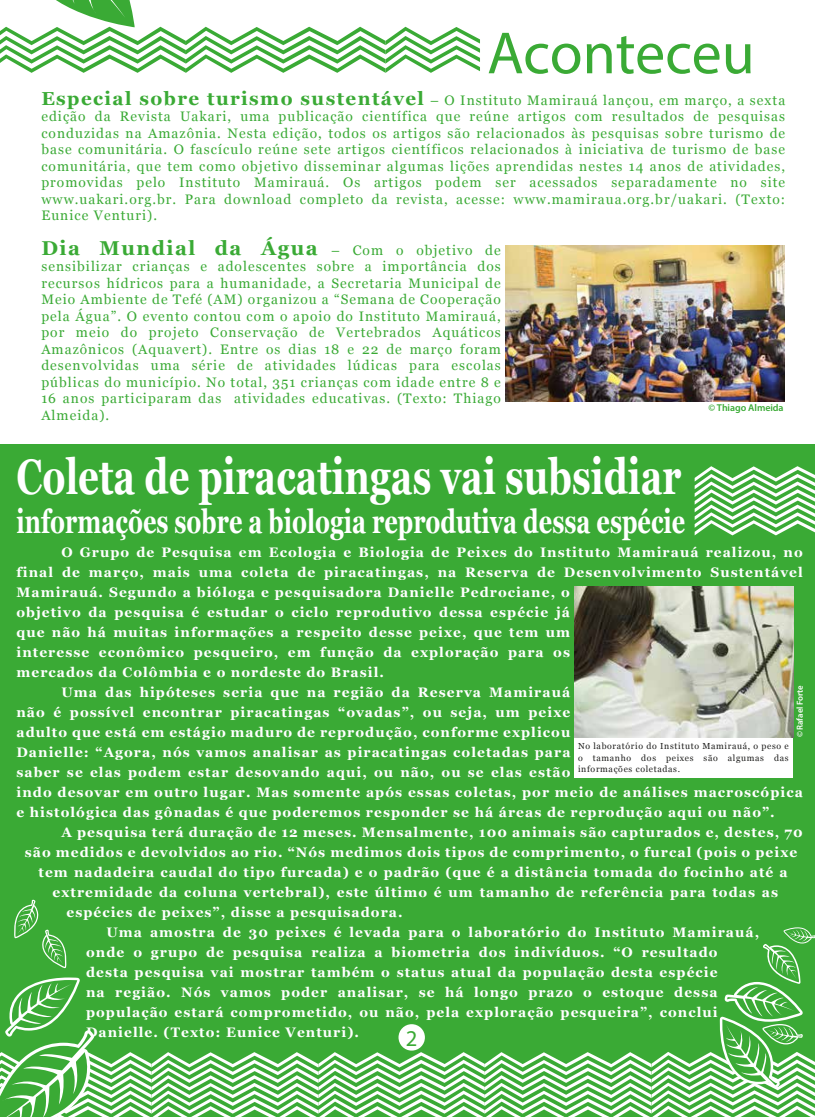
<style>
.page{position:relative;width:815px;height:1117px;background:#fff}
.page>*{position:absolute;margin:0;border:0;box-sizing:border-box;transform-origin:0 0}
.t1{font:60px "Myriad Pro";letter-spacing:-.005em;color:#3aaa35}
.t2{font:700 49.88px "Georgia";color:#fff;scale:.73 1}
.t3{font:700 33px "Georgia";color:#fff;scale:.71 1}
.t4{font:22.62px "Myriad Pro";color:#3aaa35}
.t5{font:700 20px "Georgia";letter-spacing:.075em;color:#3aaa35}
.t6{font:700 13.75px "Georgia";letter-spacing:.075em;color:#fff}
.t7{font:13.75px/16.5px "Georgia";letter-spacing:.075em;color:#3aaa35;text-align:justify}
.t8{font:600 9.88px "Myriad Pro";letter-spacing:-.005em;color:#3aaa35}
.t9{font:8.75px/11.2px "Georgia";letter-spacing:.075em;color:#1d1d1b;text-align:justify}
.t10{font:600 8.75px "Myriad Pro";letter-spacing:-.005em;color:#fff}
.s1{font-weight:700;font-size:18.75px}
.s2{font-weight:400;font-size:13.75px}
</style>
<div class="page">
<div style="left:0;top:444px;width:815px;height:672px;background:#3aaa35"></div>
<svg style="left:695px;top:466px;width:120px;height:69px"></svg>
<img style="left:506px;top:245px;width:279px;height:156px">
<svg style="left:0;top:0;width:480px;height:73px"></svg>
<svg style="left:0;top:899px;width:815px;height:217px"></svg>
<div style="left:575px;top:737px;width:218px;height:41px;background:#fff"></div>
<img style="left:575px;top:586px;width:218px;height:151px">
<h1 class="t1" style="left:487px;top:16px;width:269px">Aconteceu</h1>
<p class="t7" style="left:41px;top:91px;width:745px"><span class="s1">Especial sobre turismo sustentável</span> – O Instituto Mamirauá lançou, em março, a sexta edição da Revista Uakari, uma publicação científica que reúne artigos com resultados de pesquisas conduzidas na Amazônia. Nesta edição, todos os artigos são relacionados às pesquisas sobre turismo de base comunitária. O fascículo reúne sete artigos científicos relacionados à iniciativa de turismo de base comunitária, que tem como objetivo disseminar algumas lições aprendidas nestes 14 anos de atividades, promovidas pelo Instituto Mamirauá. Os artigos podem ser acessados separadamente no site www.uakari.org.br. Para download completo da revista, acesse: www.mamiraua.org.br/uakari. (Texto:<br>Eunice Venturi).</p>
<h3 class="t5" style="left:41px;top:233px;width:461px">Dia Mundial da Água <span class="s2">– Com o objetivo de</span></h3>
<p class="t7" style="left:41px;top:257px;width:461px">sensibilizar crianças e adolescentes sobre a importância dos recursos hídricos para a humanidade, a Secretaria Municipal de Meio Ambiente de Tefé (AM) organizou a “Semana de Cooperação pela Água”. O evento contou com o apoio do Instituto Mamirauá, por meio do projeto Conservação de Vertebrados Aquáticos Amazônicos (Aquavert). Entre os dias 18 e 22 de março foram desenvolvidas uma série de atividades lúdicas para escolas públicas do município. No total, 351 crianças com idade entre 8 e 16 anos participaram das atividades educativas. (Texto: Thiago Almeida).</p>
<p class="t8" style="left:708px;top:401px;width:77px">© Thiago Almeida</p>
<h2 class="t2" style="left:16px;top:439px;width:912px">Coleta de piracatingas vai subsidiar</h2>
<h3 class="t3" style="left:16px;top:497px;width:944px">informações sobre a biologia reprodutiva dessa espécie</h3>
<p class="t6" style="left:61px;top:541px;width:743px">O Grupo de Pesquisa em Ecologia e Biologia de Peixes do Instituto Mamirauá realizou, no</p>
<p class="t6" style="left:16px;top:561px;width:788px">final de março, mais uma coleta de piracatingas, na Reserva de Desenvolvimento Sustentável</p>
<p class="t6" style="left:16px;top:581px;width:555px">Mamirauá. Segundo a bióloga e pesquisadora Danielle Pedrociane, o</p>
<p class="t6" style="left:16px;top:601px;width:555px">objetivo da pesquisa é estudar o ciclo reprodutivo dessa espécie já</p>
<p class="t6" style="left:16px;top:621px;width:555px">que não há muitas informações a respeito desse peixe, que tem um</p>
<p class="t6" style="left:16px;top:641px;width:555px">interesse econômico pesqueiro, em função da exploração para os</p>
<p class="t6" style="left:16px;top:661px;width:369px">mercados da Colômbia e o nordeste do Brasil.</p>
<p class="t6" style="left:61px;top:681px;width:510px">Uma das hipóteses seria que na região da Reserva Mamirauá</p>
<p class="t6" style="left:16px;top:701px;width:555px">não é possível encontrar piracatingas “ovadas”, ou seja, um peixe</p>
<p class="t6" style="left:16px;top:721px;width:555px">adulto que está em estágio maduro de reprodução, conforme explicou</p>
<p class="t6" style="left:16px;top:741px;width:556px">Danielle: “Agora, nós vamos analisar as piracatingas coletadas para</p>
<p class="t6" style="left:16px;top:761px;width:556px">saber se elas podem estar desovando aqui, ou não, ou se elas estão</p>
<p class="t6" style="left:16px;top:781px;width:788px">indo desovar em outro lugar. Mas somente após essas coletas, por meio de análises macroscópica</p>
<p class="t6" style="left:16px;top:801px;width:760px">e histológica das gônadas é que poderemos responder se há áreas de reprodução aqui ou não”.</p>
<p class="t6" style="left:61px;top:821px;width:743px">A pesquisa terá duração de 12 meses. Mensalmente, 100 animais são capturados e, destes, 70</p>
<p class="t6" style="left:25px;top:841px;width:774px">são medidos e devolvidos ao rio. “Nós medimos dois tipos de comprimento, o furcal (pois o peixe</p>
<p class="t6" style="left:39px;top:861px;width:751px">tem nadadeira caudal do tipo furcada) e o padrão (que é a distância tomada do focinho até a</p>
<p class="t6" style="left:53px;top:881px;width:727px">extremidade da coluna vertebral), este último é um tamanho de referência para todas as</p>
<p class="t6" style="left:66px;top:901px;width:338px">espécies de peixes”, disse a pesquisadora.</p>
<p class="t6" style="left:106px;top:921px;width:654px">Uma amostra de 30 peixes é levada para o laboratório do Instituto Mamirauá,</p>
<p class="t6" style="left:86px;top:941px;width:633px">onde o grupo de pesquisa realiza a biometria dos indivíduos. “O resultado</p>
<p class="t6" style="left:86px;top:961px;width:633px">desta pesquisa vai mostrar também o status atual da população desta espécie</p>
<p class="t6" style="left:86px;top:981px;width:633px">na região. Nós vamos poder analisar, se há longo prazo o estoque dessa</p>
<p class="t6" style="left:86px;top:1001px;width:633px">população estará comprometido, ou não, pela exploração pesqueira”, conclui</p>
<p class="t6" style="left:86px;top:1021px;width:274px">Danielle. (Texto: Eunice Venturi).</p>
<p class="t10" style="left:794px;top:737px;width:54px;rotate:-90deg">© Rafael Forte</p>
<p class="t9" style="left:578px;top:740px;width:212px">No laboratório do Instituto Mamirauá, o peso e o tamanho dos peixes são algumas das informações coletadas.</p>
<h3 class="t4" style="left:406px;top:1024px;width:13px">2</h3>
</div>
